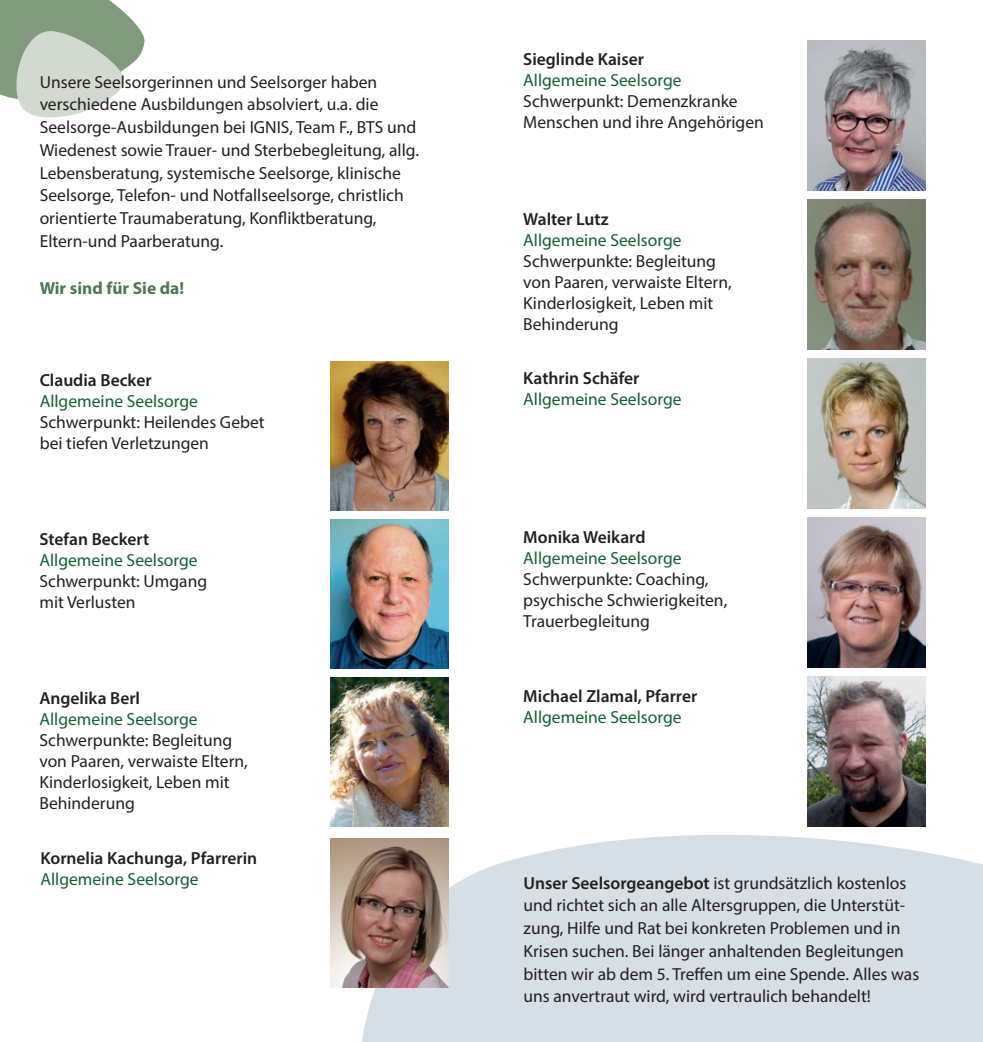
<style>
.page{position:relative;width:983px;height:1042px;background:#fff}
.page>*{position:absolute;margin:0;border:0;box-sizing:border-box;transform-origin:0 0}
.t1{font:17.5px/22.8px "Myriad Pro";color:#231f20}
.t2{font:17.5px "Myriad Pro";color:#145e32}
.t3{font:600 17.5px "Myriad Pro";color:#231f20}
.t4{font:700 17.5px "Myriad Pro";color:#4f7852}
.s1{font-weight:600}
</style>
<div class="page">
<svg style="left:330px;top:795px;width:652px;height:247px;fill:#d6dee6"></svg>
<svg style="left:0;top:0;width:145px;height:118px"></svg>
<img style="left:330px;top:361px;width:118px;height:149px">
<img style="left:330px;top:677px;width:118px;height:149px">
<img style="left:330px;top:519px;width:118px;height:149px">
<img style="left:806px;top:676px;width:119px;height:150px">
<img style="left:807px;top:517px;width:118px;height:150px">
<img style="left:807px;top:358px;width:118px;height:150px">
<img style="left:807px;top:200px;width:118px;height:149px">
<img style="left:807px;top:41px;width:118px;height:149px">
<img style="left:331px;top:839px;width:117px;height:148px">
<p class="t1" style="left:40px;top:70px;width:381px">Unsere Seelsorgerinnen und Seelsorger haben verschiedene Ausbildungen absolviert, u.a. die Seelsorge-Ausbildungen bei IGNIS, Team F., BTS und Wiedenest sowie Trauer- und Sterbebegleitung, allg.<br>Lebensberatung, systemische Seelsorge, klinische Seelsorge, Telefon- und Notfallseelsorge, christlich orientierte Traumaberatung, Konfliktberatung, Eltern-und Paarberatung.</p>
<p class="t4" style="left:40px;top:277px;width:146px">Wir sind für Sie da!</p>
<p class="t3" style="left:40px;top:369px;width:113px">Claudia Becker</p>
<p class="t2" style="left:40px;top:391px;width:160px">Allgemeine Seelsorge</p>
<p class="t1" style="left:40px;top:412px;width:226px;line-height:21px">Schwerpunkt: Heilendes Gebet bei tiefen Verletzungen</p>
<p class="t3" style="left:39px;top:528px;width:111px">Stefan Beckert</p>
<p class="t2" style="left:39px;top:549px;width:160px">Allgemeine Seelsorge</p>
<p class="t1" style="left:39px;top:570px;width:169px;line-height:21px">Schwerpunkt: Umgang mit Verlusten</p>
<p class="t3" style="left:39px;top:687px;width:102px">Angelika Berl</p>
<p class="t2" style="left:39px;top:708px;width:160px">Allgemeine Seelsorge</p>
<p class="t1" style="left:39px;top:729px;width:210px;line-height:21px">Schwerpunkte: Begleitung von Paaren, verwaiste Eltern,<br>Kinderlosigkeit, Leben mit<br>Behinderung</p>
<p class="t3" style="left:40px;top:847px;width:218px">Kornelia Kachunga, Pfarrerin</p>
<p class="t2" style="left:40px;top:868px;width:160px">Allgemeine Seelsorge</p>
<p class="t3" style="left:523px;top:48px;width:122px">Sieglinde Kaiser</p>
<p class="t2" style="left:523px;top:70px;width:160px">Allgemeine Seelsorge</p>
<p class="t1" style="left:523px;top:91px;width:242px;line-height:21px">Schwerpunkt: Demenzkranke<br>Menschen und ihre Angehörigen</p>
<p class="t3" style="left:523px;top:207px;width:87px">Walter Lutz</p>
<p class="t2" style="left:523px;top:229px;width:160px">Allgemeine Seelsorge</p>
<p class="t1" style="left:523px;top:250px;width:210px;line-height:21px">Schwerpunkte: Begleitung von Paaren, verwaiste Eltern,<br>Kinderlosigkeit, Leben mit<br>Behinderung</p>
<p class="t3" style="left:523px;top:367px;width:118px">Kathrin Schäfer</p>
<p class="t2" style="left:523px;top:389px;width:160px">Allgemeine Seelsorge</p>
<p class="t3" style="left:523px;top:526px;width:124px">Monika Weikard</p>
<p class="t2" style="left:523px;top:547px;width:160px">Allgemeine Seelsorge</p>
<p class="t1" style="left:523px;top:568px;width:205px;line-height:21px">Schwerpunkte: Coaching, psychische Schwierigkeiten,<br>Trauerbegleitung</p>
<p class="t3" style="left:523px;top:685px;width:175px">Michael Zlamal, Pfarrer</p>
<p class="t2" style="left:523px;top:706px;width:160px">Allgemeine Seelsorge</p>
<p class="t1" style="left:523px;top:871px;width:397px"><span class="s1">Unser Seelsorgeangebot</span> ist grundsätzlich kostenlos und richtet sich an alle Altersgruppen, die Unterstüt&shy;zung, Hilfe und Rat bei konkreten Problemen und in Krisen suchen. Bei länger anhaltenden Begleitungen bitten wir ab dem 5. Treffen um eine Spende. Alles was uns anvertraut wird, wird vertraulich behandelt!</p>
</div>
